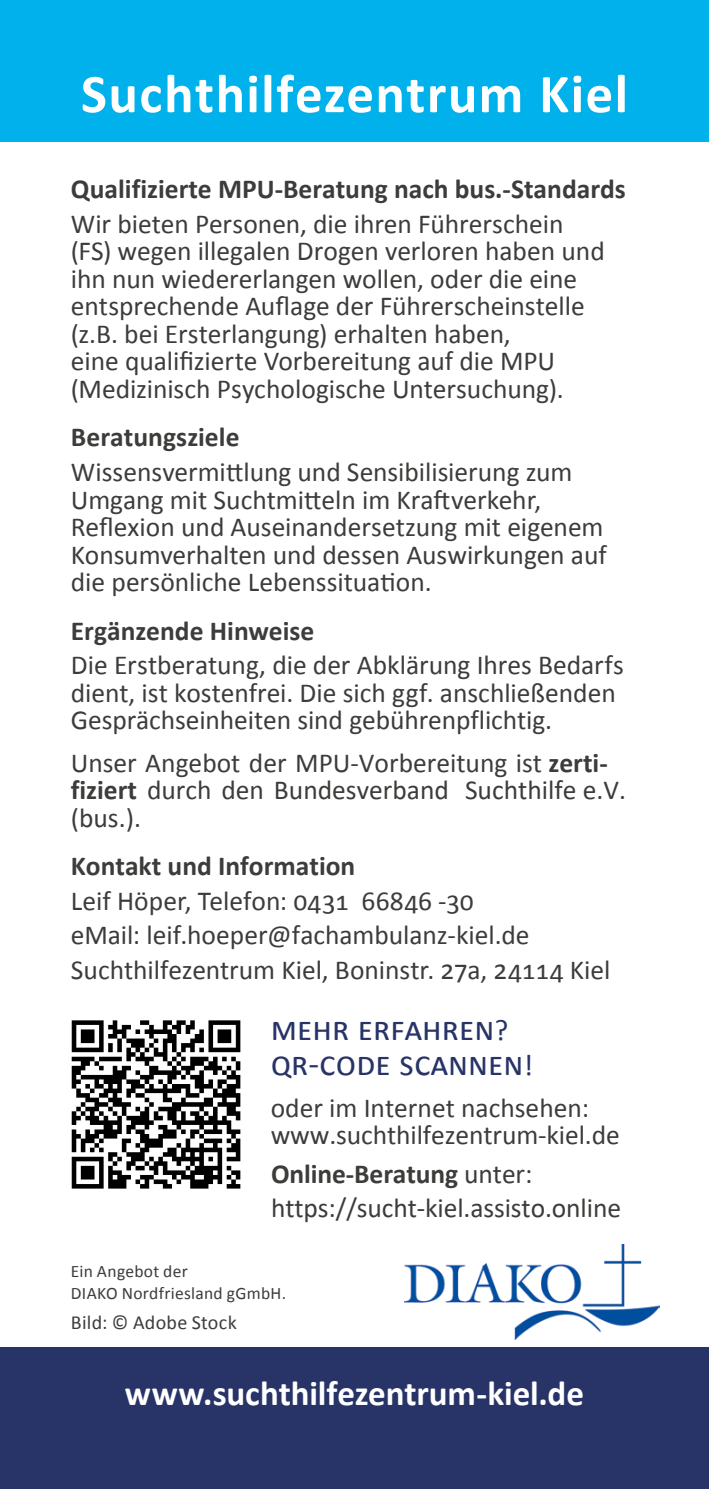
<style>
.page{position:relative;width:709px;height:1489px;background:#fff}
.page>*{position:absolute;margin:0;border:0;box-sizing:border-box;transform-origin:0 0}
.t1{font:700 55px "Calibri";letter-spacing:.025em;color:#fff}
.t2{font:700 35px "Calibri";letter-spacing:-.005em;color:#fff}
.t3{font:35px/35px "Calibri";color:#283467}
.t4{font:27.5px/27.5px "Calibri";color:#3c3c3b}
.t5{font:700 27.5px "Calibri";color:#3c3c3b}
.t6{font:20px "Calibri";letter-spacing:.01em;color:#3c3c3b}
.t7{font:17.5px/22.5px "Calibri";letter-spacing:.015em;color:#3c3c3b}
.s1{font-weight:700}
.s2{font-size:30px}
</style>
<div class="page">
<div style="left:0;top:0;width:709px;height:142px;background:#00b1eb"></div>
<img style="left:405px;top:1244px;width:255px;height:94px">
<div style="left:0;top:1346px;width:709px;height:142px;background:#283467"></div>
<img style="left:71px;top:1020px;width:170px;height:169px">
<h1 class="t1" style="left:81px;top:59px;width:548px">Suchthilfezentrum Kiel</h1>
<p class="t5" style="left:71px;top:171px;width:556px">Qualifizierte MPU-Beratung nach bus.-Standards</p>
<p class="t4" style="left:71px;top:210px;width:535px">Wir bieten Personen, die ihren Führerschein (FS) wegen illegalen Drogen verloren haben und ihn nun wiedererlangen wollen, oder die eine entsprechende Auflage der Führerscheinstelle (z.B. bei Ersterlangung) erhalten haben,<br>eine qualifizierte Vorbereitung auf die MPU (Medizinisch Psychologische Untersuchung).</p>
<p class="t5" style="left:71px;top:419px;width:170px">Beratungsziele</p>
<p class="t4" style="left:71px;top:458px;width:538px">Wissensvermittlung und Sensibilisierung zum Umgang mit Suchtmitteln im Kraftverkehr, Reflexion und Auseinandersetzung mit eigenem Konsumverhalten und dessen Auswirkungen auf die persönliche Lebenssituation.</p>
<p class="t5" style="left:71px;top:613px;width:245px">Ergänzende Hinweise</p>
<p class="t4" style="left:71px;top:651px;width:554px">Die Erstberatung, die der Abklärung Ihres Bedarfs dient, ist kostenfrei. Die sich ggf. anschließenden<br>Gesprächseinheiten sind gebührenpflichtig.</p>
<p class="t4" style="left:71px;top:749px;width:556px">Unser Angebot der MPU-Vorbereitung ist <span class="s1">zerti&shy;fiziert</span> durch den Bundesverband Suchthilfe e.V. (bus.).</p>
<p class="t5" style="left:71px;top:848px;width:286px">Kontakt und Information</p>
<p class="t4" style="left:71px;top:883px;width:541px;line-height:34.5px">Leif Höper, Telefon: 0431 66846 -30<br>eMail: leif.hoeper@fachambulanz-kiel.de<br>Suchthilfezentrum Kiel, Boninstr. 27a, 24114 Kiel</p>
<p class="t3" style="left:271px;top:1011px;width:264px">mehr erfahren<span class="s2">? </span>qr-code scannen<span class="s2">!</span></p>
<p class="t4" style="left:271px;top:1093px;width:350px">oder im Internet nachsehen: www.suchthilfezentrum-kiel.de</p>
<p class="t4" style="left:271px;top:1157px;width:351px;line-height:33px"><span class="s1">Online-Beratung</span> unter: https://sucht-kiel.assisto.online</p>
<p class="t7" style="left:71px;top:1259px;width:217px">Ein Angebot der<br>DIAKO Nordfriesland gGmbH.</p>
<p class="t6" style="left:71px;top:1309px;width:167px">Bild: © Adobe Stock</p>
<p class="t2" style="left:125px;top:1370px;width:460px">www.suchthilfezentrum-kiel.de</p>
</div>
